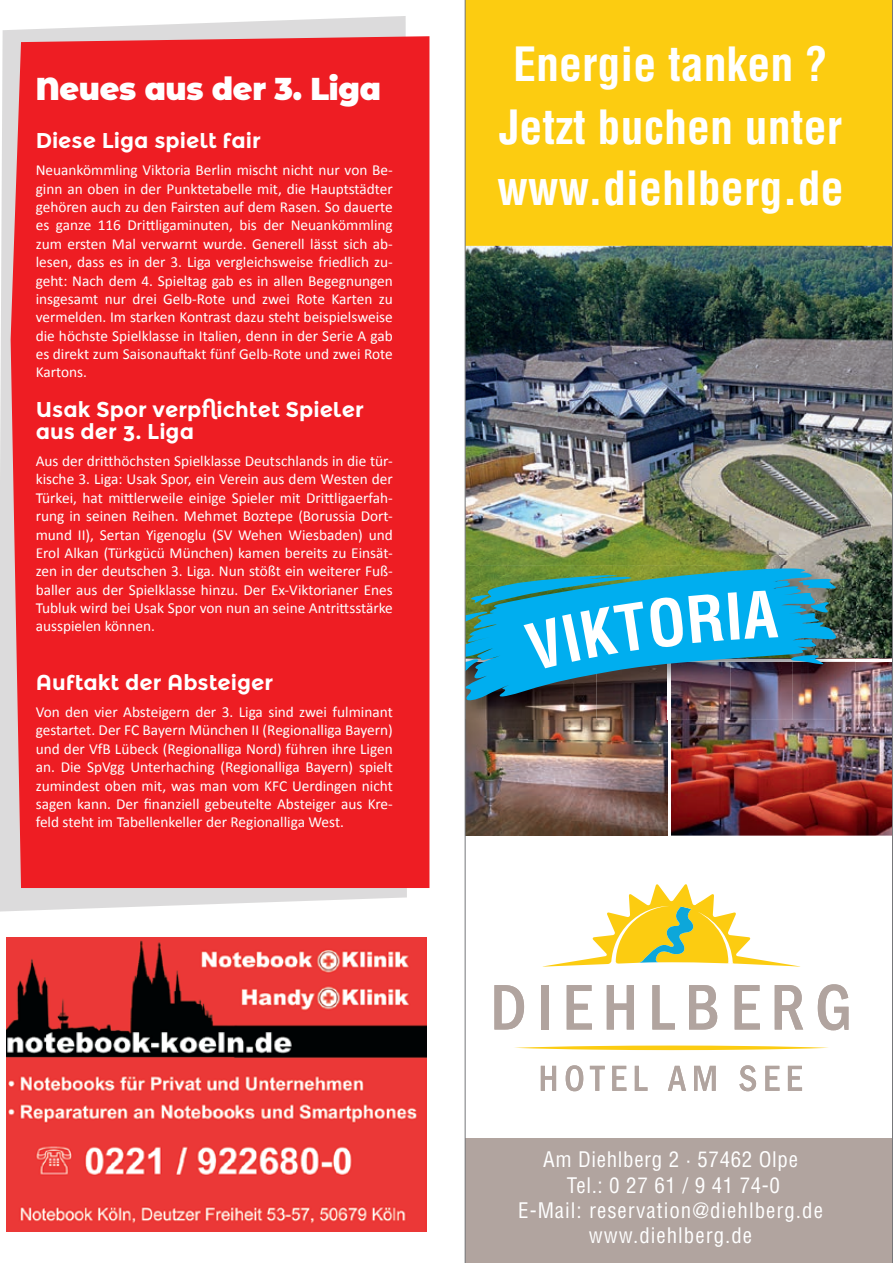
<style>
.page{position:relative;width:893px;height:1263px;background:#fff}
.page>*{position:absolute;margin:0;border:0;box-sizing:border-box;transform-origin:0 0}
.t1{font:700 condensed 46.05px/62.2px "Helvetica";color:#fff;text-align:center}
.t2{font:900 31.5px "Montserrat Alternates";letter-spacing:-.01em;color:#fff;scale:.96 1}
.t3{font:700 21.45px/21.5px "Montserrat Alternates";color:#fff}
.t4{font:condensed 21px/25.2px "Helvetica";letter-spacing:.05em;color:#fff;text-align:center}
.t5{font:15.3px/18.3px "Calibri";color:#fff;text-align:justify}
</style>
<div class="page">
<svg style="left:0;top:16px;width:407px;height:896px;fill:#dcdbdc"></svg>
<div style="left:11px;top:36px;width:418px;height:852px;background:#ee1d23"></div>
<img style="left:7px;top:938px;width:420px;height:294px">
<img style="left:465px;top:0;width:428px;height:1263px">
<svg style="left:465px;top:575px;width:313px;height:101px;background:#0ea1d2"></svg>
<h2 class="t2" style="left:36px;top:65px;width:361px">Neues aus der 3. Liga</h2>
<h3 class="t3" style="left:36px;top:130px;width:227px">Diese Liga spielt fair</h3>
<p class="t5" style="left:36px;top:160px;width:359px">Neuankömmling Viktoria Berlin mischt nicht nur von Be&shy;ginn an oben in der Punktetabelle mit, die Hauptstädter gehören auch zu den Fairsten auf dem Rasen. So dauerte es ganze 116 Drittligaminuten, bis der Neuankömmling zum ersten Mal verwarnt wurde. Generell lässt sich ab&shy;lesen, dass es in der 3. Liga vergleichsweise friedlich zu&shy;geht: Nach dem 4. Spieltag gab es in allen Begegnungen insgesamt nur drei Gelb-Rote und zwei Rote Karten zu vermelden. Im starken Kontrast dazu steht beispielsweise die höchste Spielklasse in Italien, denn in der Serie A gab es direkt zum Saisonauftakt fünf Gelb-Rote und zwei Rote Kartons.</p>
<h3 class="t3" style="left:36px;top:399px;width:330px">Usak Spor verpflichtet Spieler aus der 3. Liga</h3>
<p class="t5" style="left:36px;top:451px;width:359px">Aus der dritthöchsten Spielklasse Deutschlands in die tür&shy;kische 3. Liga: Usak Spor, ein Verein aus dem Westen der Türkei, hat mittlerweile einige Spieler mit Drittligaerfah&shy;rung in seinen Reihen. Mehmet Boztepe (Borussia Dort&shy;mund II), Sertan Yigenoglu (SV Wehen Wiesbaden) und Erol Alkan (Türkgücü München) kamen bereits zu Einsät&shy;zen in der deutschen 3. Liga. Nun stößt ein weiterer Fuß&shy;baller aus der Spielklasse hinzu. Der Ex-Viktorianer Enes Tubluk wird bei Usak Spor von nun an seine Antrittsstärke ausspielen können.</p>
<h3 class="t3" style="left:36px;top:671px;width:239px">Auftakt der Absteiger</h3>
<p class="t5" style="left:36px;top:702px;width:359px">Von den vier Absteigern der 3. Liga sind zwei fulminant gestartet. Der FC Bayern München II (Regionalliga Bayern) und der VfB Lübeck (Regionalliga Nord) führen ihre Ligen an. Die SpVgg Unterhaching (Regionalliga Bayern) spielt zumindest oben mit, was man vom KFC Uerdingen nicht sagen kann. Der finanziell gebeutelte Absteiger aus Kre&shy;feld steht im Tabellenkeller der Regionalliga West.</p>
<h1 class="t1" style="left:497px;top:32px;width:348px">Energie tanken ?<br>Jetzt buchen unter www.diehlberg.de</h1>
<h3 class="t4" style="left:518px;top:1147px;width:306px">Am Diehlberg 2 · 57462 Olpe<br>Tel.: 0 27 61 / 9 41 74-0<br>E-Mail: reservation@diehlberg.de www.diehlberg.de</h3>
</div>
